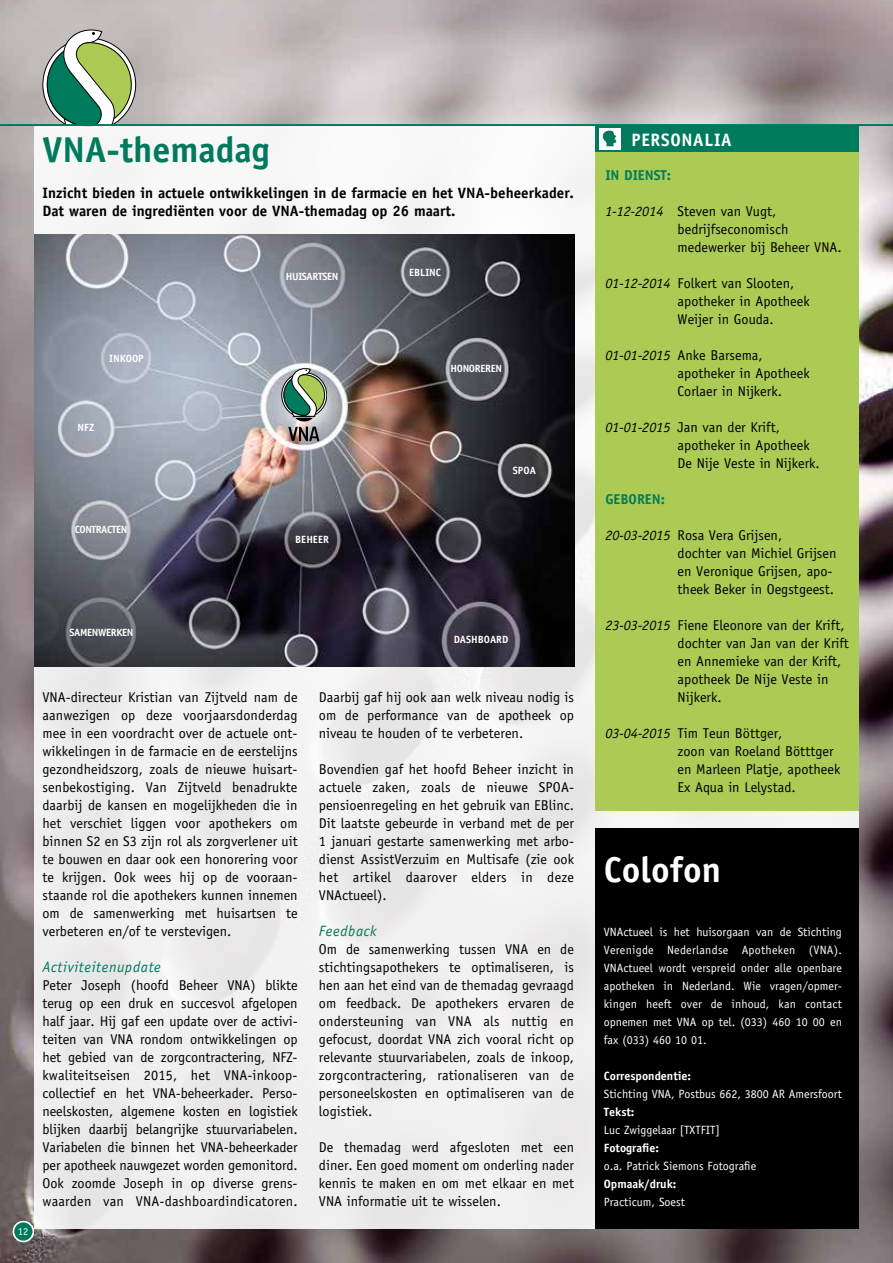
<style>
.page{position:relative;width:893px;height:1263px;background:#fff}
.page>*{position:absolute;margin:0;border:0;box-sizing:border-box;transform-origin:0 0}
.t1{font:700 36px "Officina Sans";color:#007a5c}
.t2{font:700 36px "Officina Sans";color:#fff}
.t3{font:700 18px "Officina Sans";letter-spacing:.04em;color:#fff}
.t4{font:700 15px/18px "Officina Sans";color:#000}
.t5{font:italic 15px "Officina Sans";letter-spacing:.04em;color:#007a5c}
.t6{font:14.25px/18px "Officina Sans";color:#000}
.t7{font:700 14.25px "Officina Sans";color:#007a5c}
.t8{font:12px/18px "Officina Sans";color:#fff;text-align:justify}
.t9{font:700 12px "Officina Sans";color:#fff}
.t10{font:700 10.5px "Officina Sans";letter-spacing:-.03em;color:#fff}
.t11{font:700 10.5px "Officina Sans";color:#fff}
.t12{font:10.5px "Officina Sans";color:#fff}
.s1{font-style:italic}
</style>
<div class="page">
<img style="left:0;top:0;width:893px;height:1263px">
<svg style="left:43px;top:30px;width:93px;height:94px"></svg>
<div style="left:34px;top:126px;width:825px;height:1103px;background:#f1f0f0"></div>
<hr style="left:0;top:124px;width:893px;height:2px;background:#007a5c">
<div style="left:595px;top:126px;width:264px;height:684px;background:#accb55"></div>
<div style="left:595px;top:126px;width:264px;height:26px;background:#007a5c"></div>
<div style="left:599px;top:128px;width:21px;height:21px;background:#fff"></div>
<svg style="left:603px;top:131px;width:13px;height:15px"></svg>
<div style="left:595px;top:828px;width:264px;height:401px;background:#000"></div>
<div style="left:14px;top:1221px;width:19px;height:20px;background:#007a5c;border-radius:50%"></div>
<div style="left:13px;top:1221px;width:21px;height:21px;border:2px solid #fff;border-radius:50%"></div>
<img style="left:34px;top:234px;width:540px;height:432px">
<svg style="left:288px;top:427px;width:31px;height:14px"></svg>
<svg style="left:282px;top:368px;width:45px;height:53px"></svg>
<h1 class="t1" style="left:43px;top:127px;width:229px">VNA-themadag</h1>
<p class="t4" style="left:43px;top:184px;width:533px">Inzicht bieden in actuele ontwikkelingen in de farmacie en het VNA-beheerkader.<br>Dat waren de ingrediënten voor de VNA-themadag op 26 maart.</p>
<p class="t10" style="left:109px;top:352px;width:36px">INKOOP</p>
<p class="t10" style="left:78px;top:421px;width:18px">NFZ</p>
<p class="t10" style="left:75px;top:523px;width:54px">CONTRACTEN</p>
<p class="t10" style="left:286px;top:270px;width:54px">HUISARTSEN</p>
<p class="t10" style="left:295px;top:533px;width:35px">BEHEER</p>
<p class="t10" style="left:409px;top:266px;width:34px">EBLINC</p>
<p class="t10" style="left:450px;top:362px;width:53px">HONOREREN</p>
<p class="t10" style="left:513px;top:464px;width:24px">SPOA</p>
<p class="t10" style="left:69px;top:625px;width:66px">SAMENWERKEN</p>
<p class="t12" style="left:18px;top:1225px;width:12px">12</p>
<p class="t6" style="left:43px;top:688px;width:257px;text-align:justify">VNA-directeur Kristian van Zijtveld nam de aanwezigen op deze voorjaarsdonderdag mee in een voordracht over de actuele ont&shy;wikkelingen in de farmacie en de eerstelijns gezondheidszorg, zoals de nieuwe huisart&shy;senbekostiging. Van Zijtveld benadrukte daarbij de kansen en mogelijkheden die in het verschiet liggen voor apothekers om binnen S2 en S3 zijn rol als zorgverlener uit te bouwen en daar ook een honorering voor te krijgen. Ook wees hij op de vooraan&shy;staande rol die apothekers kunnen innemen om de samenwerking met huisartsen te verbeteren en/of te verstevigen.</p>
<p class="t5" style="left:43px;top:958px;width:120px">Activiteitenupdate</p>
<p class="t6" style="left:43px;top:976px;width:257px;text-align:justify">Peter Joseph (hoofd Beheer VNA) blikte terug op een druk en succesvol afgelopen half jaar. Hij gaf een update over de activi&shy;teiten van VNA rondom ontwikkelingen op het gebied van de zorgcontractering, NFZ&shy;kwaliteitseisen 2015, het VNA-inkoop&shy;collectief en het VNA-beheerkader. Perso&shy;neelskosten, algemene kosten en logistiek blijken daarbij belangrijke stuurvariabelen.<br>Variabelen die binnen het VNA-beheerkader per apotheek nauwgezet worden gemonitord.<br>Ook zoomde Joseph in op diverse grens&shy;waarden van VNA-dashboardindicatoren.</p>
<p class="t11" style="left:454px;top:633px;width:56px">DASHBOARD</p>
<p class="t6" style="left:319px;top:688px;width:257px;text-align:justify">Daarbij gaf hij ook aan welk niveau nodig is om de performance van de apotheek op niveau te houden of te verbeteren.</p>
<p class="t6" style="left:319px;top:760px;width:257px;text-align:justify">Bovendien gaf het hoofd Beheer inzicht in actuele zaken, zoals de nieuwe SPOA&shy;pensioenregeling en het gebruik van EBlinc.<br>Dit laatste gebeurde in verband met de per 1 januari gestarte samenwerking met arbo&shy;dienst AssistVerzuim en Multisafe (zie ook het artikel daarover elders in deze VNActueel).</p>
<p class="t5" style="left:319px;top:922px;width:59px">Feedback</p>
<p class="t6" style="left:319px;top:940px;width:257px;text-align:justify">Om de samenwerking tussen VNA en de stichtingsapothekers te optimaliseren, is hen aan het eind van de themadag gevraagd om feedback. De apothekers ervaren de ondersteuning van VNA als nuttig en gefocust, doordat VNA zich vooral richt op relevante stuurvariabelen, zoals de inkoop, zorgcontractering, rationaliseren van de personeelskosten en optimaliseren van de logistiek.</p>
<p class="t6" style="left:319px;top:1138px;width:257px;text-align:justify">De themadag werd afgesloten met een diner. Een goed moment om onderling nader kennis te maken en om met elkaar en met VNA informatie uit te wisselen.</p>
<p class="t3" style="left:632px;top:128px;width:102px">PERSONALIA</p>
<p class="t7" style="left:605px;top:166px;width:67px">IN DIENST:</p>
<p class="t6" style="left:678px;top:202px;width:166px;text-indent:-72px"><span class="s1">1-12-2014</span> Steven van Vugt, bedrijfseconomisch medewerker bij Beheer VNA.</p>
<p class="t6" style="left:678px;top:274px;width:134px;text-indent:-72px"><span class="s1">01-12-2014</span> Folkert van Slooten, apotheker in Apotheek<br>Weijer in Gouda.</p>
<p class="t6" style="left:678px;top:346px;width:134px;text-indent:-72px"><span class="s1">01-01-2015</span> Anke Barsema, apotheker in Apotheek<br>Corlaer in Nijkerk.</p>
<p class="t6" style="left:678px;top:418px;width:144px;text-indent:-72px"><span class="s1">01-01-2015</span> Jan van der Krift, apotheker in Apotheek<br>De Nije Veste in Nijkerk.</p>
<p class="t7" style="left:605px;top:490px;width:61px">GEBOREN:</p>
<p class="t6" style="left:678px;top:526px;width:160px;text-indent:-72px"><span class="s1">20-03-2015</span> Rosa Vera Grijsen,<br>dochter van Michiel Grijsen en Veronique Grijsen, apo&shy;theek Beker in Oegstgeest.</p>
<p class="t6" style="left:678px;top:616px;width:173px;text-indent:-72px"><span class="s1">23-03-2015</span> Fiene Eleonore van der Krift, dochter van Jan van der Krift en Annemieke van der Krift, apotheek De Nije Veste in<br>Nijkerk.</p>
<p class="t6" style="left:678px;top:724px;width:164px;text-indent:-72px"><span class="s1">03-04-2015</span> Tim Teun Böttger,<br>zoon van Roeland Bötttger en Marleen Platje, apotheek<br>Ex Aqua in Lelystad.</p>
<h1 class="t2" style="left:604px;top:847px;width:119px">Colofon</h1>
<p class="t8" style="left:604px;top:923px;width:240px">VNActueel is het huisorgaan van de Stichting Verenigde Nederlandse Apotheken (VNA).<br>VNActueel wordt verspreid onder alle openbare apotheken in Nederland. Wie vragen/opmer&shy;kingen heeft over de inhoud, kan contact opnemen met VNA op tel. (033) 460 10 00 en fax (033) 460 10 01.</p>
<p class="t9" style="left:604px;top:1068px;width:89px">Correspondentie:</p>
<p class="t8" style="left:604px;top:1085px;width:240px">Stichting VNA, Postbus 662, 3800 AR Amersfoort</p>
<p class="t9" style="left:604px;top:1104px;width:32px">Tekst:</p>
<p class="t8" style="left:604px;top:1121px;width:118px">Luc Zwiggelaar [TXTFIT]</p>
<p class="t9" style="left:604px;top:1140px;width:57px">Fotografie:</p>
<p class="t8" style="left:604px;top:1157px;width:154px">o.a. Patrick Siemons Fotografie</p>
<p class="t9" style="left:604px;top:1176px;width:74px">Opmaak/druk:</p>
<p class="t8" style="left:604px;top:1193px;width:83px">Practicum, Soest</p>
</div>
